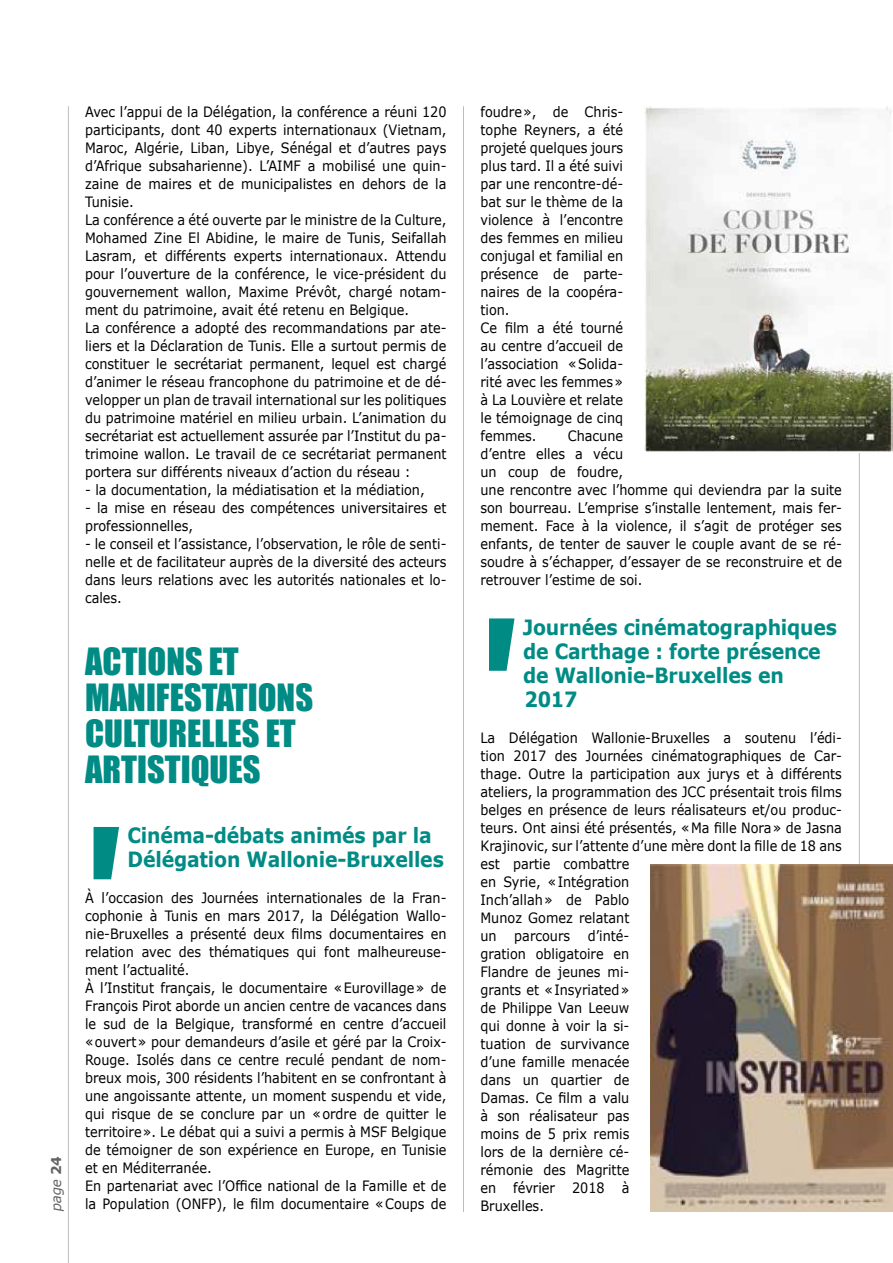
<style>
.page{position:relative;width:893px;height:1263px;background:#fff}
.page>*{position:absolute;margin:0;border:0;box-sizing:border-box;transform-origin:0 0}
.t1{font:34.5px/36px "Impact";color:#008b84}
.t2{font:700 21px/24px "Verdana";letter-spacing:-.01em;color:#008b84;scale:.9 1}
.t3{font:14.25px/18px "Verdana";color:#000;scale:.9 1}
.t4{font:italic 13.5px "Verdana";color:#646363}
.s1{font-weight:700;font-style:normal}
</style>
<div class="page">
<hr style="left:463px;top:106px;width:1px;height:1106px;background:#646363">
<hr style="left:68px;top:106px;width:1px;height:1157px;background:#646363">
<hr style="left:859px;top:106px;width:1px;height:1106px;background:#646363">
<svg style="left:94px;top:827px;width:25px;height:52px"></svg>
<svg style="left:489px;top:618px;width:25px;height:53px"></svg>
<img style="left:644px;top:106px;width:249px;height:347px">
<img style="left:651px;top:865px;width:242px;height:347px">
<p class="t4" style="left:48px;top:1212px;width:58px;rotate:-90deg">page <span class="s1">2 4</span></p>
<p class="t3" style="left:85px;top:103px;width:403px">Avec l’appui de la Délégation, la conférence a réuni 120 participants, dont 40 experts internationaux (Vietnam, Maroc, Algérie, Liban, Libye, Sénégal et d’autres pays d’Afrique subsaharienne). L’AIMF a mobilisé une quin&shy;zaine de maires et de municipalistes en dehors de la Tunisie.<br>La conférence a été ouverte par le ministre de la Culture, Mohamed Zine El Abidine, le maire de Tunis, Seifallah Lasram, et différents experts internationaux. Attendu pour l’ouverture de la conférence, le vice-président du gouvernement wallon, Maxime Prévôt, chargé notam&shy;ment du patrimoine, avait été retenu en Belgique.<br>La conférence a adopté des recommandations par ate&shy;liers et la Déclaration de Tunis. Elle a surtout permis de constituer le secrétariat permanent, lequel est chargé d’animer le réseau francophone du patrimoine et de dé&shy;velopper un plan de travail international sur les politiques du patrimoine matériel en milieu urbain. L’animation du secrétariat est actuellement assurée par l’Institut du pa&shy;trimoine wallon. Le travail de ce secrétariat permanent portera sur différents niveaux d’action du réseau :</p>
<p class="t3" style="left:85px;top:481px;width:379px">- la documentation, la médiatisation et la médiation,</p>
<p class="t3" style="left:85px;top:499px;width:403px">- la mise en réseau des compétences universitaires et professionnelles,</p>
<p class="t3" style="left:85px;top:535px;width:403px;text-align:justify">- le conseil et l’assistance, l’observation, le rôle de senti&shy;nelle et de facilitateur auprès de la diversité des acteurs dans leurs relations avec les autorités nationales et lo&shy;cales.</p>
<h1 class="t1" style="left:85px;top:643px;width:230px">ACTIONS ET<br>MANIFESTATIONS<br>CULTURELLES ET<br>ARTISTIQUES</h1>
<h2 class="t2" style="left:127px;top:824px;width:353px">Cinéma-débats animés par la<br>Délégation Wallonie-Bruxelles</h2>
<p class="t3" style="left:85px;top:889px;width:403px">À l’occasion des Journées internationales de la Fran&shy;cophonie à Tunis en mars 2017, la Délégation Wallo&shy;nie-Bruxelles a présenté deux films documentaires en relation avec des thématiques qui font malheureuse&shy;ment l’actualité.<br>À l’Institut français, le documentaire «Eurovillage» de François Pirot aborde un ancien centre de vacances dans le sud de la Belgique, transformé en centre d’accueil «ouvert» pour demandeurs d’asile et géré par la Croix-Rouge. Isolés dans ce centre reculé pendant de nom&shy;breux mois, 300 résidents l’habitent en se confrontant à une angoissante attente, un moment suspendu et vide, qui risque de se conclure par un «ordre de quitter le territoire». Le débat qui a suivi a permis à MSF Belgique de témoigner de son expérience en Europe, en Tunisie et en Méditerranée.<br>En partenariat avec l’Office national de la Famille et de la Population (ONFP), le film documentaire «Coups de</p>
<p class="t3" style="left:480px;top:103px;width:160px">foudre», de Chris&shy;tophe Reyners, a été projeté quelques jours plus tard. Il a été suivi par une rencontre-dé&shy;bat sur le thème de la violence à l’encontre des femmes en milieu conjugal et familial en présence de parte&shy;naires de la coopéra&shy;tion.<br>Ce film a été tourné au centre d’accueil de l’association «Solida&shy;rité avec les femmes» à La Louvière et relate le témoignage de cinq femmes.</p>
<p class="t3" style="left:480px;top:427px;width:403px;text-indent:87px">Chacune<br>d’entre elles a vécu<br>un coup de foudre,<br>une rencontre avec l’homme qui deviendra par la suite son bourreau. L’emprise s’installe lentement, mais fer&shy;mement. Face à la violence, il s’agit de protéger ses enfants, de tenter de sauver le couple avant de se ré&shy;soudre à s’échapper, d’essayer de se reconstruire et de retrouver l’estime de soi.</p>
<h2 class="t2" style="left:523px;top:615px;width:351px">Journées cinématographiques de Carthage : forte présence de Wallonie-Bruxelles en<br>2017</h2>
<p class="t3" style="left:480px;top:729px;width:403px">La Délégation Wallonie-Bruxelles a soutenu l’édi&shy;tion 2017 des Journées cinématographiques de Car&shy;thage. Outre la participation aux jurys et à différents ateliers, la programmation des JCC présentait trois films belges en présence de leurs réalisateurs et/ou produc&shy;teurs. Ont ainsi été présentés, «Ma fille Nora» de Jasna<br>Krajinovic, sur l’attente d’une mère dont la fille de 18 ans est partie combattre<br>en Syrie, «Intégration<br>Inch’allah» de Pablo<br>Munoz Gomez relatant<br>un parcours d’inté-<br>gration obligatoire en<br>Flandre de jeunes mi-<br>grants et «Insyriated»<br>de Philippe Van Leeuw<br>qui donne à voir la si-<br>tuation de survivance<br>d’une famille menacée<br>dans un quartier de<br>Damas. Ce film a valu<br>à son réalisateur pas<br>moins de 5 prix remis<br>lors de la dernière cé-<br>rémonie des Magritte<br>en février 2018 à<br>Bruxelles.</p>
</div>
